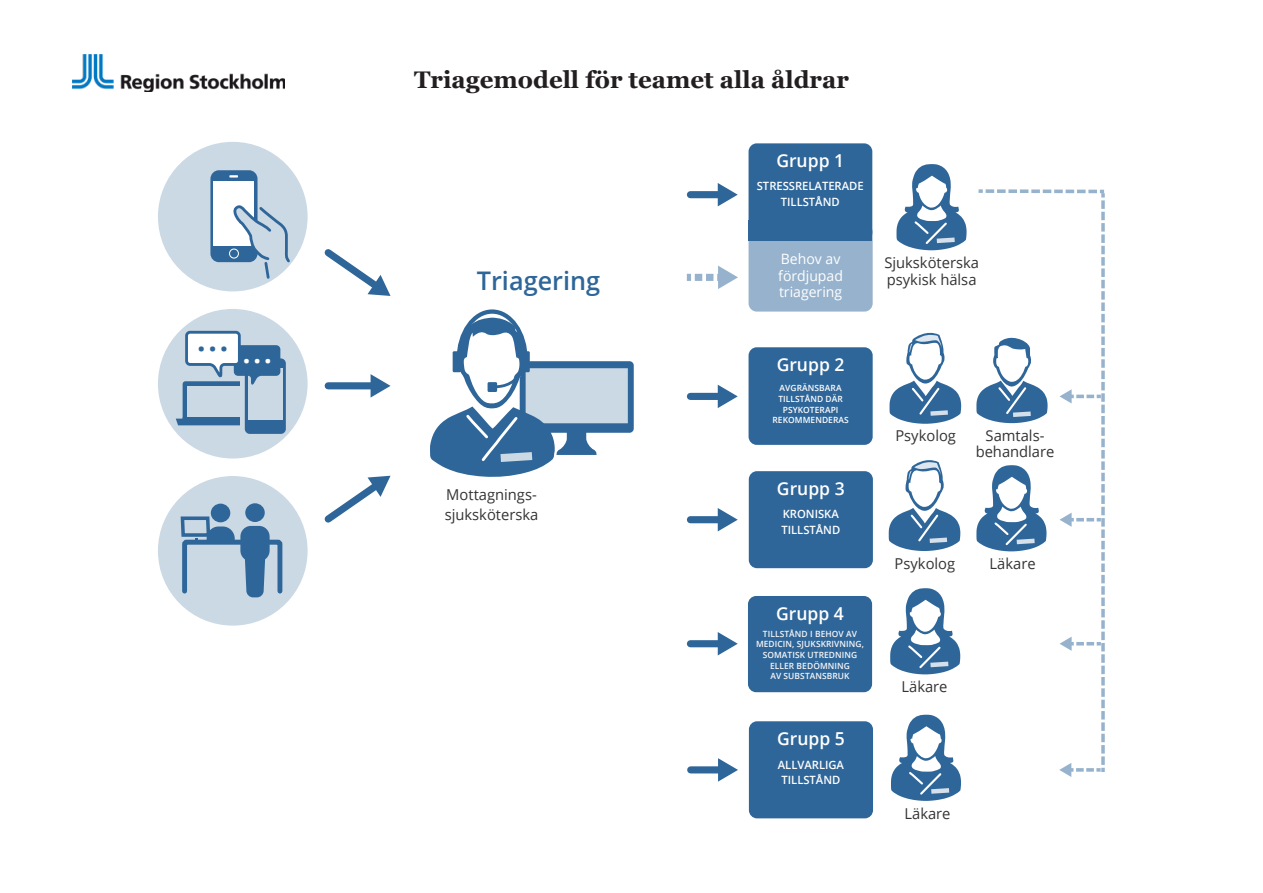
<style>
.page{position:relative;width:1263px;height:893px;background:#fff}
.page>*{position:absolute;margin:0;border:0;box-sizing:border-box;transform-origin:0 0}
.t1{font:700 30.3px "Open Sans";color:#2f6699}
.t2{font:600 25.65px "Open Sans";color:#2f6699}
.t3{font:700 24px "Georgia";color:#231f20}
.t4{font:600 17.85px "Open Sans";color:#fff}
.t5{font:15px/16.4px "Open Sans";color:#333}
.t6{font:14.25px/16.4px "Open Sans";color:#fff}
.t7{font:600 11.4px/15.8px "Open Sans";color:#fff;text-align:center}
.t8{font:600 8.55px/10.6px "Open Sans";letter-spacing:.01em;color:#f7f7f9;text-align:center}
.t9{font:600 8.55px/10.6px "Open Sans";letter-spacing:.01em;color:#fff;text-align:center}
</style>
<div class="page">
<div style="left:520px;top:361px;width:114px;height:72px;background:#2f6699;border-radius:4px"></div>
<div style="left:526px;top:368px;width:102px;height:55px;background:#cbd9e5"></div>
<div style="left:158px;top:476px;width:150px;height:150px;background:#cbd9e5;border-radius:50%"></div>
<div style="left:245px;top:503px;width:20px;height:19px;background:#2f6699;border-radius:50%"></div>
<div style="left:211px;top:504px;width:19px;height:18px;background:#2f6699;border-radius:50%"></div>
<svg style="left:180px;top:515px;width:103px;height:82px"></svg>
<svg style="left:430px;top:309px;width:167px;height:168px"></svg>
<div style="left:487px;top:382px;width:10px;height:10px;background:#2f6699"></div>
<div style="left:690px;top:393px;width:31px;height:7px;background:#2f6699"></div>
<svg style="left:718px;top:385px;width:20px;height:23px"></svg>
<div style="left:328px;top:382px;width:46px;height:7px;background:#2f6699"></div>
<svg style="left:371px;top:374px;width:20px;height:24px"></svg>
<div style="left:690px;top:516px;width:31px;height:7px;background:#2f6699"></div>
<svg style="left:718px;top:508px;width:20px;height:23px"></svg>
<div style="left:690px;top:640px;width:31px;height:7px;background:#2f6699"></div>
<svg style="left:718px;top:632px;width:20px;height:23px"></svg>
<div style="left:691px;top:766px;width:30px;height:7px;background:#2f6699"></div>
<svg style="left:718px;top:758px;width:20px;height:24px"></svg>
<div style="left:690px;top:191px;width:31px;height:7px;background:#2f6699"></div>
<svg style="left:718px;top:183px;width:20px;height:23px"></svg>
<svg style="left:687px;top:266px;width:51px;height:23px"></svg>
<div style="left:158px;top:142px;width:150px;height:149px;background:#cbd9e5;border-radius:50%"></div>
<div style="left:210px;top:170px;width:47px;height:92px;background:#2f6699;border-radius:8px"></div>
<div style="left:214px;top:181px;width:40px;height:64px;background:#fff"></div>
<svg style="left:229px;top:175px;width:9px;height:3px"></svg>
<svg style="left:228px;top:204px;width:63px;height:77px"></svg>
<svg style="left:324px;top:249px;width:67px;height:47px"></svg>
<svg style="left:324px;top:475px;width:67px;height:48px"></svg>
<div style="left:158px;top:309px;width:150px;height:149px;background:#cbd9e5;border-radius:50%"></div>
<div style="left:183px;top:381px;width:67px;height:40px;background:#2f6699;border-radius:3px"></div>
<div style="left:187px;top:386px;width:59px;height:31px;background:#cbd9e5"></div>
<svg style="left:176px;top:419px;width:64px;height:6px"></svg>
<div style="left:183px;top:417px;width:67px;height:7px;background:#2f6699"></div>
<svg style="left:241px;top:384px;width:7px;height:50px"></svg>
<div style="left:245px;top:358px;width:41px;height:76px;background:#2f6699;border-radius:5px"></div>
<div style="left:248px;top:368px;width:34px;height:52px;background:#cbd9e5"></div>
<svg style="left:891px;top:715px;width:70px;height:86px"></svg>
<svg style="left:889px;top:460px;width:71px;height:91px"></svg>
<svg style="left:890px;top:588px;width:70px;height:86px"></svg>
<svg style="left:889px;top:332px;width:72px;height:92px"></svg>
<svg style="left:976px;top:189px;width:129px;height:588px"></svg>
<svg style="left:896px;top:164px;width:70px;height:86px"></svg>
<div style="left:748px;top:347px;width:125px;height:98px;background:#2f6699;border-radius:8px"></div>
<div style="left:749px;top:471px;width:124px;height:97px;background:#2f6699;border-radius:8px"></div>
<div style="left:748px;top:596px;width:124px;height:96px;background:#2f6699;border-radius:8px"></div>
<div style="left:749px;top:721px;width:124px;height:97px;background:#2f6699;border-radius:8px"></div>
<div style="left:748px;top:143px;width:124px;height:98px;background:#2f6699;border-radius:8px"></div>
<div style="left:748px;top:224px;width:125px;height:88px;background:#97b2cc;border-radius:8px"></div>
<div style="left:748px;top:220px;width:124px;height:21px;background:#2f6699"></div>
<img style="left:73px;top:54px;width:212px;height:38px">
<svg style="left:184px;top:330px;width:97px;height:54px"></svg>
<p class="t1" style="left:197px;top:318px;width:33px">. . .</p>
<p class="t3" style="left:414px;top:64px;width:436px">Triagemodell för teamet alla åldrar</p>
<p class="t2" style="left:477px;top:263px;width:125px">Triagering</p>
<p class="t5" style="left:445px;top:485px;width:95px;line-height:19.2px">Mottagnings&shy;sjuksköterska</p>
<p class="t4" style="left:776px;top:148px;width:69px">Grupp 1</p>
<p class="t7" style="left:757px;top:178px;width:108px">STRESSRELATERADE<br>TILLSTÅND</p>
<p class="t6" style="left:778px;top:251px;width:66px">Behov av fördjupad triagering</p>
<p class="t5" style="left:884px;top:254px;width:96px">Sjuksköterska psykisk hälsa</p>
<p class="t4" style="left:777px;top:352px;width:69px">Grupp 2</p>
<p class="t9" style="left:772px;top:383px;width:78px">AVGRÄNSBARA<br>TILLSTÅND DÄR<br>PSYKOTERAPI<br>REKOMMENDERAS</p>
<p class="t4" style="left:777px;top:476px;width:69px">Grupp 3</p>
<p class="t7" style="left:781px;top:506px;width:60px;text-align:left">KRONISKA<br>TILLSTÅND</p>
<p class="t4" style="left:776px;top:601px;width:69px">Grupp 4</p>
<p class="t8" style="left:756px;top:628px;width:110px">TILLSTÅND I BEHOV AV<br>MEDICIN, SJUKSKRIVNING,<br>SOMATISK UTREDNING<br>ELLER BEDÖMNING<br>AV SUBSTANSBRUK</p>
<p class="t4" style="left:777px;top:726px;width:69px">Grupp 5</p>
<p class="t7" style="left:778px;top:756px;width:68px">ALLVARLIGA<br>TILLSTÅND</p>
<p class="t5" style="left:895px;top:427px;width:62px">Psykolog</p>
<p class="t5" style="left:976px;top:427px;width:80px;text-align:center">Samtals&shy;behandlare</p>
<p class="t5" style="left:895px;top:555px;width:62px">Psykolog</p>
<p class="t5" style="left:989px;top:555px;width:48px">Läkare</p>
<p class="t5" style="left:901px;top:678px;width:48px">Läkare</p>
<p class="t5" style="left:904px;top:805px;width:48px">Läkare</p>
</div>
